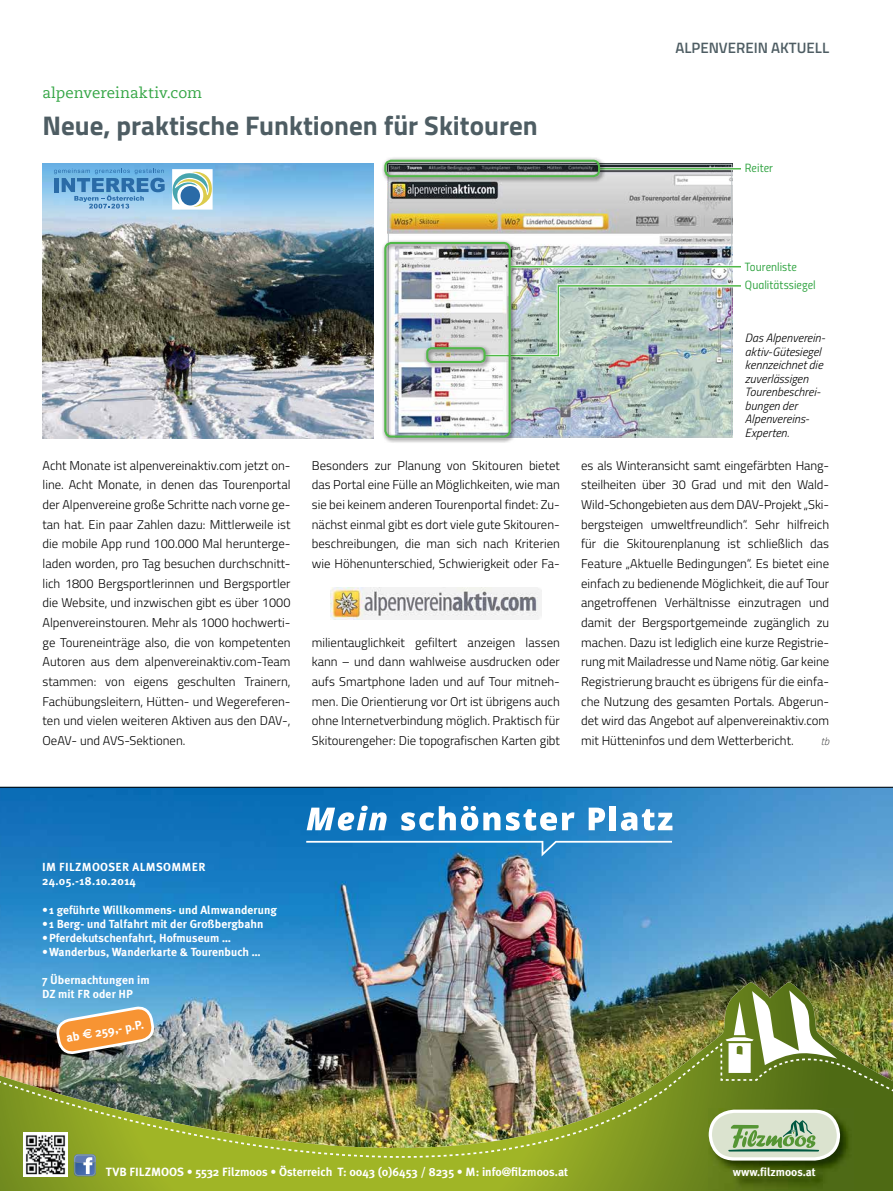
<style>
.page{position:relative;width:893px;height:1191px;background:#fff}
.page>*{position:absolute;margin:0;border:0;box-sizing:border-box;transform-origin:0 0}
.t1{font:700 27px "Titillium";color:#4e5d63}
.t2{font:15px "Caecilia LT Std";color:#33a544}
.t3{font:600 15px "Titillium";color:#4e5d63}
.t4{font:300 12.75px/19.6px "Titillium";color:#000;text-align:justify}
.t5{font:700 12.45px "Meta Plus";color:#fff}
.t6{font:italic 300 12px/13.5px "Titillium";letter-spacing:.005em;color:#000}
.t7{font:700 12px "Meta Plus";color:#fff}
.t8{font:12px/17.5px "Titillium Regular Upright";letter-spacing:.005em;color:#33a544}
.t9{font:700 11.7px/14.1px "Meta Plus";letter-spacing:.005em;color:#fff}
.t10{font:700 11.7px/14.1px "Meta Plus";letter-spacing:.03em;color:#fff}
.t11{font:italic 100 10.5px "Titillium";color:#000}
.s1{font-family:"EUR Ofont";font-weight:400}
</style>
<div class="page">
<img style="left:0;top:788px;width:893px;height:194px">
<img style="left:0;top:982px;width:893px;height:209px">
<img style="left:0;top:1123px;width:664px;height:68px">
<img style="left:0;top:1040px;width:665px;height:83px">
<img style="left:708px;top:1151px;width:145px;height:38px">
<svg style="left:710px;top:1111px;width:128px;height:48px"></svg>
<div style="left:709px;top:1109px;width:131px;height:51px;border:3px solid #fff;border-radius:24px"></div>
<img style="left:665px;top:990px;width:228px;height:161px">
<img style="left:23px;top:1132px;width:44px;height:44px">
<svg style="left:74px;top:1154px;width:22px;height:22px"></svg>
<svg style="left:307px;top:805px;width:80px;height:25px"></svg>
<svg style="left:401px;top:806px;width:99px;height:24px"></svg>
<svg style="left:506px;top:809px;width:68px;height:21px"></svg>
<svg style="left:589px;top:807px;width:16px;height:23px"></svg>
<div style="left:610px;top:806px;width:6px;height:24px;background:#fff"></div>
<svg style="left:621px;top:809px;width:51px;height:21px"></svg>
<svg style="left:306px;top:841px;width:366px;height:15px;background:#378eca"></svg>
<svg style="left:56px;top:987px;width:99px;height:86px;background:#9c9988"></svg>
<hr style="left:0;top:787px;width:893px;height:1px;background:#000">
<img style="left:330px;top:587px;width:212px;height:33px">
<img style="left:43px;top:163px;width:331px;height:275px">
<svg style="left:54px;top:169px;width:111px;height:39px;background:#6da9d6"></svg>
<div style="left:172px;top:169px;width:41px;height:41px;background:#fff"></div>
<svg style="left:172px;top:172px;width:40px;height:35px"></svg>
<img style="left:390px;top:166px;width:340px;height:269px">
<hr style="left:509px;top:265px;width:232px;height:3px;background:#fff">
<img style="left:517px;top:283px;width:224px;height:75px">
<div style="left:381px;top:239px;width:136px;height:204px;background:#000;opacity:.75"></div>
<div style="left:384px;top:242px;width:127px;height:195px;border:2px solid #50b848;border-radius:6px"></div>
<hr style="left:509px;top:266px;width:232px;height:1px;background:#50b848">
<hr style="left:600px;top:167px;width:141px;height:3px;background:#fff">
<hr style="left:600px;top:168px;width:141px;height:1px;background:#50b848">
<div style="left:381px;top:156px;width:225px;height:27px;background:#000;opacity:.75"></div>
<div style="left:384px;top:160px;width:216px;height:17px;border:2px solid #50b848;border-radius:6px"></div>
<p class="t2" style="left:43px;top:84px;width:161px">alpenvereinaktiv.com</p>
<h1 class="t1" style="left:43px;top:105px;width:497px">Neue, praktische Funktionen für Skitouren</h1>
<p class="t3" style="left:675px;top:36px;width:10px">ALPENVE</p>
<p class="t3" style="left:736px;top:36px;width:79px">REIN AKTUELL</p>
<p class="t8" style="left:745px;top:159px;width:30px">Reiter</p>
<p class="t4" style="left:43px;top:455px;width:250px">Acht Monate ist alpenvereinaktiv.com jetzt on&shy;line. Acht Monate, in denen das Tourenportal der Alpenvereine große Schritte nach vorne ge&shy;tan hat. Ein paar Zahlen dazu: Mittlerweile ist die mobile App rund 100.000 Mal herunterge&shy;laden worden, pro Tag besuchen durchschnitt&shy;lich 1800 Bergsportlerinnen und Bergsportler die Website, und inzwischen gibt es über 1000<br>Alpenvereinstouren. Mehr als 1000 hochwerti&shy;ge Toureneinträge also, die von kompetenten Autoren aus dem alpenvereinaktiv.com-Team stammen: von eigens geschulten Trainern, Fachübungsleitern, Hütten- und Wegereferen&shy;ten und vielen weiteren Aktiven aus den DAV-, OeAV- und AVS-Sektionen.</p>
<p class="t4" style="left:312px;top:455px;width:250px">Besonders zur Planung von Skitouren bietet das Portal eine Fülle an Möglichkeiten, wie man sie bei keinem anderen Tourenportal findet: Zu&shy;nächst einmal gibt es dort viele gute Skitouren&shy;beschreibungen, die man sich nach Kriterien wie Höhenunterschied, Schwierigkeit oder Fa-</p>
<p class="t4" style="left:312px;top:631px;width:250px">milientauglichkeit gefiltert anzeigen lassen kann – und dann wahlweise ausdrucken oder aufs Smartphone laden und auf Tour mitneh&shy;men. Die Orientierung vor Ort ist übrigens auch ohne Internetverbindung möglich. Praktisch für Skitourengeher: Die topografischen Karten gibt</p>
<p class="t8" style="left:745px;top:258px;width:72px">Tourenliste<br>Qualitätssiegel</p>
<p class="t6" style="left:745px;top:330px;width:82px">Das Alpenverein&shy;aktiv-Gütesiegel kennzeichnet die zuverlässigen<br>Tourenbeschrei&shy;bungen der<br>Alpenvereins-<br>Experten.</p>
<p class="t4" style="left:581px;top:455px;width:250px;text-align:left">es als Winteransicht samt eingefärbten Hang&shy;steilheiten über 30 Grad und mit den Wald-Wild-Schongebieten aus dem DAV-Projekt „Ski&shy;bergsteigen umweltfreundlich“. Sehr hilfreich für die Skitourenplanung ist schließlich das Feature „Aktuelle Bedingungen“. Es bietet eine einfach zu bedienende Möglichkeit, die auf Tour angetroffenen Verhältnisse einzutragen und damit der Bergsportgemeinde zugänglich zu machen. Dazu ist lediglich eine kurze Registrie&shy;rung mit Mailadresse und Name nötig. Gar keine Registrierung braucht es übrigens für die einfa&shy;che Nutzung des gesamten Portals. Abgerun&shy;det wird das Angebot auf alpenvereinaktiv.com mit Hütteninfos und dem Wetterbericht.</p>
<p class="t11" style="left:821px;top:734px;width:10px">tb</p>
<p class="t10" style="left:42px;top:860px;width:165px">IM FILZMOOSER ALMSOMMER<br>24.05.-18.10.2014</p>
<p class="t9" style="left:42px;top:902px;width:236px">• 1 geführte Willkommens- und Almwanderung</p>
<p class="t9" style="left:42px;top:916px;width:223px">• 1 Berg- und Talfahrt mit der Großbergbahn</p>
<p class="t9" style="left:42px;top:930px;width:190px">• Pferdekutschenfahrt, Hofmuseum …</p>
<p class="t9" style="left:42px;top:944px;width:220px">• Wanderbus, Wanderkarte &amp; Tourenbuch …</p>
<p class="t9" style="left:42px;top:972px;width:109px">7 Übernachtungen im<br>DZ mit FR oder HP</p>
<p class="t5" style="left:65px;top:1030px;width:80px;rotate:-10deg">ab <span class="s1">R</span> 259,- p.P.</p>
<p class="t7" style="left:106px;top:1165px;width:464px">TVB FILZMOOS • 5532 Filzmoos • Österreich T: 0043 (0)6453 / 8235 • M: info@filzmoos.at</p>
<p class="t9" style="left:733px;top:1164px;width:84px">www.filzmoos.at</p>
</div>
